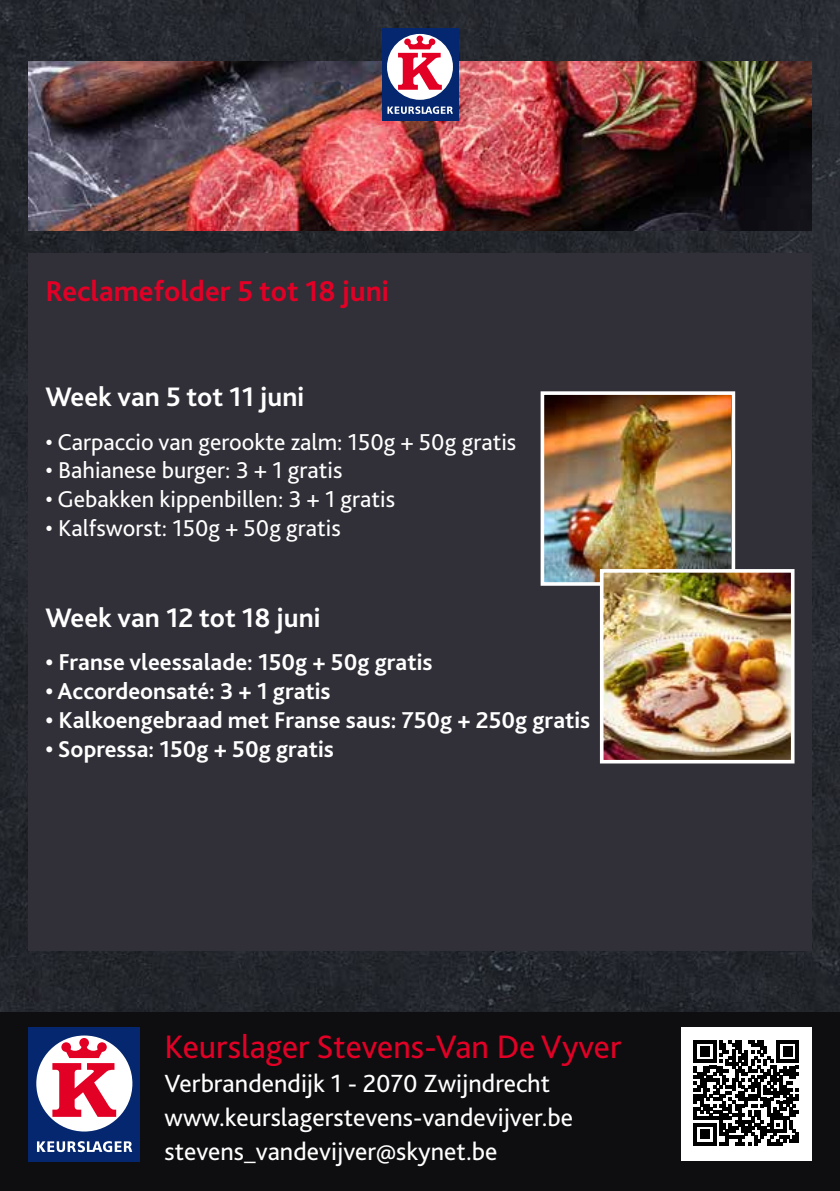
<style>
.page{position:relative;width:840px;height:1191px;background:#fff}
.page>*{position:absolute;margin:0;border:0;box-sizing:border-box;transform-origin:0 0}
.t1{font:34px "Bliss 2";color:#e20026}
.t2{font:700 30px "Bliss 2";color:#e20026}
.t3{font:700 28px "Bliss 2";color:#fff}
.t4{font:26px/34px "Bliss 2";color:#fff}
.t5{font:700 24px "Bliss 2";color:#fff}
.t6{font:24px "Bliss 2";color:#fff}
</style>
<div class="page">
<div style="left:0;top:0;width:839px;height:1191px;background:#24282d"></div>
<div style="left:0;top:1012px;width:839px;height:179px;background:#0e0e10"></div>
<img style="left:28px;top:61px;width:783px;height:169px">
<div style="left:381px;top:28px;width:77px;height:92px;background:#04276f"></div>
<div style="left:387px;top:34px;width:65px;height:66px;background:#fff;border-radius:50%"></div>
<svg style="left:398px;top:36px;width:43px;height:54px"></svg>
<svg style="left:387px;top:106px;width:66px;height:8px"></svg>
<div style="left:680px;top:1027px;width:131px;height:133px;background:#fff"></div>
<svg style="left:693px;top:1040px;width:105px;height:105px"></svg>
<div style="left:28px;top:1027px;width:112px;height:134px;background:#04276f"></div>
<div style="left:36px;top:1035px;width:96px;height:96px;background:#fff;border-radius:50%"></div>
<svg style="left:52px;top:1038px;width:64px;height:78px"></svg>
<svg style="left:37px;top:1141px;width:96px;height:12px"></svg>
<div style="left:28px;top:254px;width:783px;height:697px;background:#313038"></div>
<img style="left:540px;top:391px;width:255px;height:373px">
<p class="t2" style="left:45px;top:272px;width:345px">Reclamefolder 5 tot 18 juni</p>
<p class="t3" style="left:45px;top:379px;width:260px">Week van 5 tot 11 juni</p>
<p class="t6" style="left:45px;top:426px;width:472px">• Carpaccio van gerookte zalm: 150g + 50g gratis</p>
<p class="t6" style="left:45px;top:455px;width:298px">• Bahianese burger: 3 + 1 gratis</p>
<p class="t6" style="left:45px;top:484px;width:351px">• Gebakken kippenbillen: 3 + 1 gratis</p>
<p class="t6" style="left:45px;top:513px;width:297px">• Kalfsworst: 150g + 50g gratis</p>
<p class="t3" style="left:45px;top:600px;width:276px">Week van 12 tot 18 juni</p>
<p class="t5" style="left:45px;top:647px;width:388px">• Franse vleessalade: 150g + 50g gratis</p>
<p class="t5" style="left:45px;top:676px;width:286px">• Accordeonsaté: 3 + 1 gratis</p>
<p class="t5" style="left:45px;top:705px;width:546px">• Kalkoengebraad met Franse saus: 750g + 250g gratis</p>
<p class="t5" style="left:45px;top:734px;width:290px">• Sopressa: 150g + 50g gratis</p>
<h1 class="t1" style="left:164px;top:1025px;width:458px">Keurslager Stevens-Van De Vyver</h1>
<p class="t4" style="left:164px;top:1065px;width:410px">Verbrandendijk 1 - 2070 Zwijndrecht www.keurslagerstevens-vandevijver.be stevens_vandevijver@skynet.be</p>
</div>
